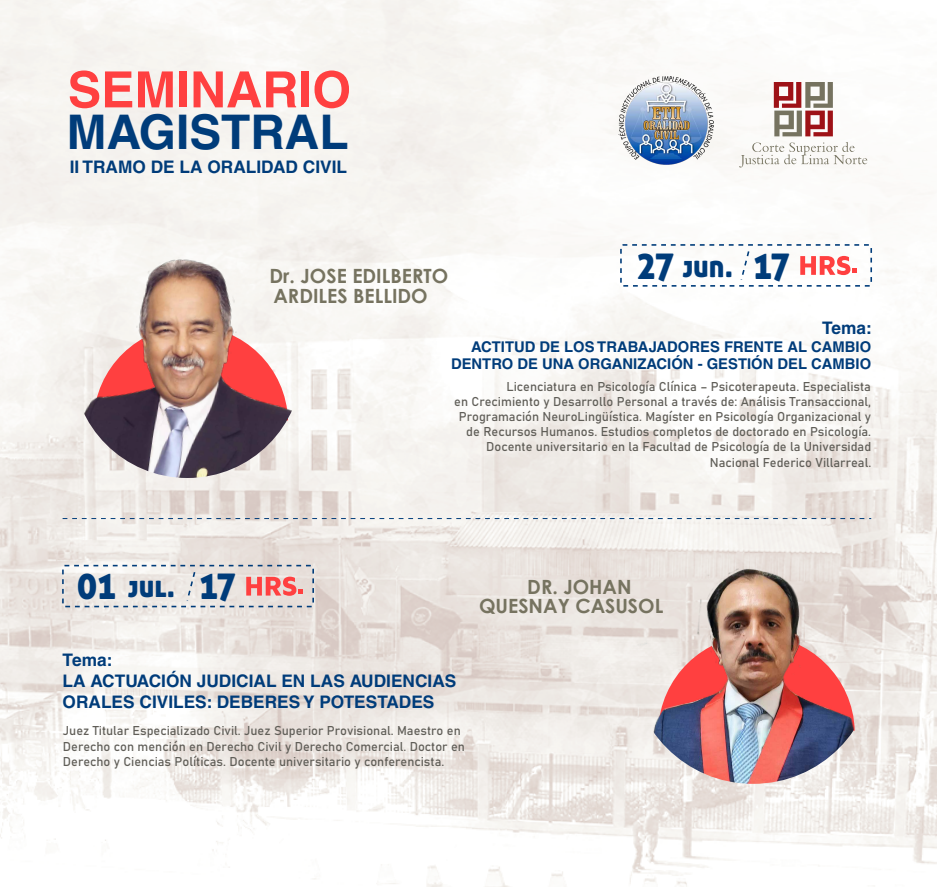
<style>
.page{position:relative;width:937px;height:887px;background:#fff}
.page>*{position:absolute;margin:0;border:0;box-sizing:border-box;transform-origin:0 0}
.t1{font:700 50px "Helvetica";color:#ff4040}
.t2{font:700 47.8px "Helvetica";color:#003c7a}
.t3{font:38.52px "Aller Display";letter-spacing:-.03em;color:#003c7a;scale:.9 1}
.t4{font:31.04px "Aller Display";color:#003c7a;scale:.9 1}
.t5{font:700 19.64px/19.6px "Century Gothic";color:#767360}
.t6{font:700 17.28px/20.8px "Helvetica";color:#003c7a}
.t7{font:700 14.8px/17.8px "Helvetica";color:#003c7a;text-align:right}
.t8{font:12.68px/15.2px "Bahnschrift";color:#605e58;text-align:right}
.s1{font-size:31.04px}
</style>
<div class="page">
<img style="left:0;top:0;width:937px;height:887px">
<img style="left:631px;top:549px;width:243px;height:234px">
<svg style="left:739px;top:142px;width:128px;height:25px"></svg>
<svg style="left:774px;top:82px;width:59px;height:54px"></svg>
<img style="left:617px;top:74px;width:97px;height:93px">
<svg style="left:800px;top:256px;width:57px;height:19px"></svg>
<div style="left:620px;top:244px;width:252px;height:43px;border:2px dashed #003c7a;border-radius:2px"></div>
<svg style="left:739px;top:249px;width:11px;height:33px"></svg>
<svg style="left:246px;top:576px;width:57px;height:19px"></svg>
<div style="left:62px;top:565px;width:252px;height:42px;border:2px dashed #003c7a;border-radius:2px"></div>
<svg style="left:185px;top:570px;width:12px;height:32px"></svg>
<svg style="left:63px;top:518px;width:808px;height:1px"></svg>
<img style="left:72px;top:248px;width:230px;height:230px;border-radius:115px">
<h1 class="t1" style="left:68px;top:59px;width:285px">SEMINARIO</h1>
<h2 class="t2" style="left:67px;top:103px;width:283px">MAGISTRAL</h2>
<h3 class="t6" style="left:70px;top:157px;width:279px">II TRAMO DE LA ORALIDAD CIVIL</h3>
<h3 class="t5" style="left:269px;top:265px;width:180px">Dr. JOSE EDILBERTO<br>ARDILES BELLIDO</h3>
<h3 class="t3" style="left:637px;top:240px;width:42px">27</h3>
<h3 class="t4" style="left:683px;top:246px;width:57px">jun.</h3>
<h3 class="t3" style="left:753px;top:240px;width:42px">17</h3>
<h3 class="t6" style="left:822px;top:317px;width:51px">Tema:</h3>
<p class="t7" style="left:451px;top:337px;width:422px">ACTITUD DE LOS TRABAJADORES FRENTE AL CAMBIO<br>DENTRO DE UNA ORGANIZACIÓN - GESTIÓN DEL CAMBIO</p>
<h3 class="t3" style="left:77px;top:561px;width:178px">01 <span class="s1">jul.</span> 17</h3>
<p class="t8" style="left:454px;top:377px;width:418px">Licenciatura en Psicología Clínica – Psicoterapeuta. Especialista<br>en Crecimiento y Desarrollo Personal a través de: Análisis Transaccional, Programación NeuroLingüística. Magíster en Psicología Organizacional y de Recursos Humanos. Estudios completos de doctorado en Psicología.<br>Docente universitario en la Facultad de Psicología de la Universidad Nacional Federico Villarreal.</p>
<h3 class="t5" style="left:479px;top:576px;width:186px;text-indent:48px">DR. JOHAN<br>QUESNAY CASUSOL</h3>
<h3 class="t6" style="left:63px;top:649px;width:395px">Tema:<br>LA ACTUACIÓN JUDICIAL EN LAS AUDIENCIAS<br>ORALES CIVILES: DEBERES Y POTESTADES</h3>
<p class="t8" style="left:63px;top:722px;width:403px;text-align:left">Juez Titular Especializado Civil. Juez Superior Provisional. Maestro en<br>Derecho con mención en Derecho Civil y Derecho Comercial. Doctor en<br>Derecho y Ciencias Políticas. Docente universitario y conferencista.</p>
</div>
